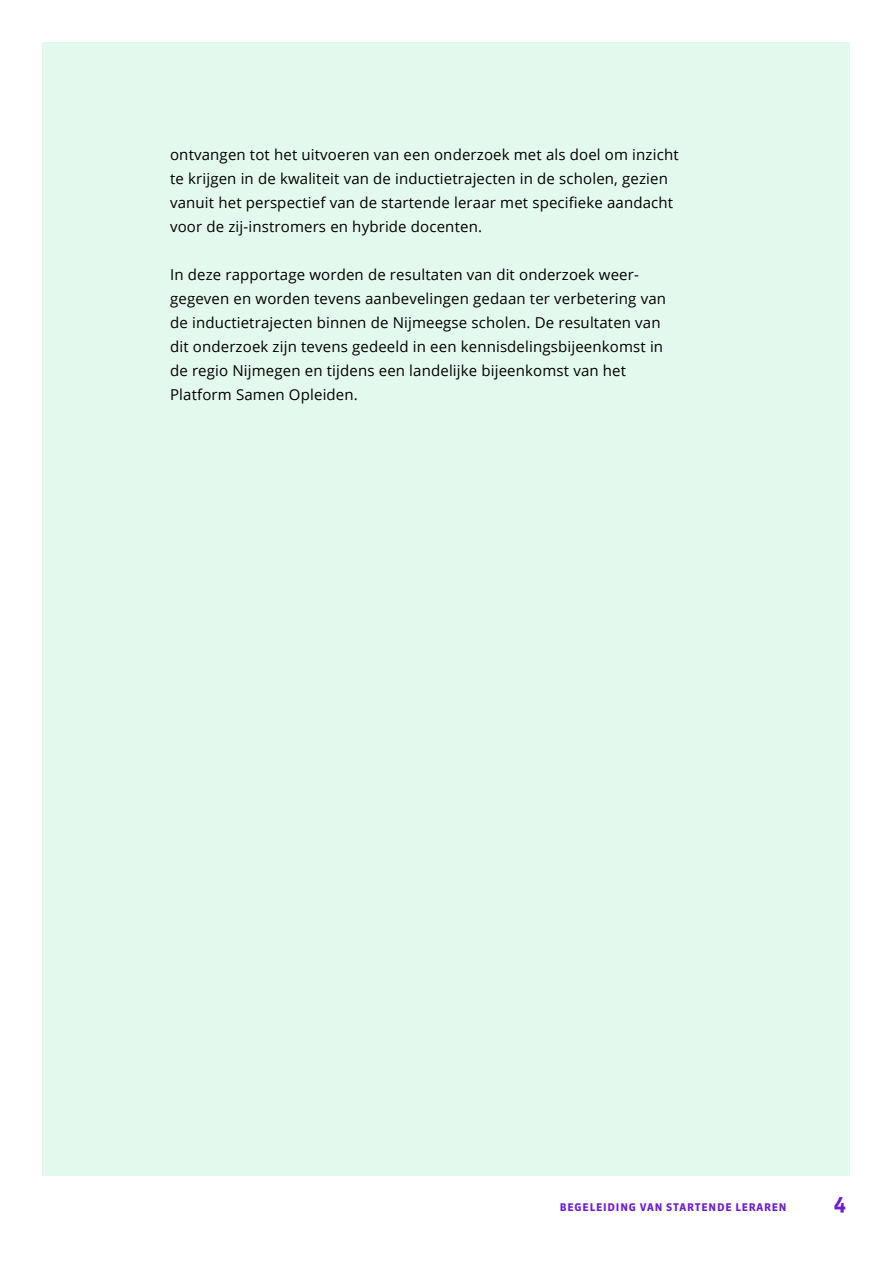
<style>
.page{position:relative;width:893px;height:1263px;background:#fff}
.page>*{position:absolute;margin:0;border:0;box-sizing:border-box;transform-origin:0 0}
.t1{font:700 21px "Sanuk";color:#6e1cd1}
.Brood{font:15px/24px "Open Sans";letter-spacing:.01em;color:#000}
.t2{font:700 10.5px "Sanuk";letter-spacing:.075em;color:#6e1cd1}
</style>
<div class="page">
<div style="left:43px;top:43px;width:807px;height:1133px;background:#e4f9ed"></div>
<p class="Brood" style="left:170px;top:142px;width:510px">ontvangen tot het uitvoeren van een onderzoek met als doel om inzicht te krijgen in de kwaliteit van de inductietrajecten in de scholen, gezien vanuit het perspectief van de startende leraar met specifieke aandacht voor de zij-instromers en hybride docenten.</p>
<p class="Brood" style="left:170px;top:262px;width:497px">In deze rapportage worden de resultaten van dit onderzoek weer&shy;gegeven en worden tevens aanbevelingen gedaan ter verbetering van de inductietrajecten binnen de Nijmeegse scholen. De resultaten van dit onderzoek zijn tevens gedeeld in een kennisdelingsbijeenkomst in de regio Nijmegen en tijdens een landelijke bijeenkomst van het Platform Samen Opleiden.</p>
<p class="t2" style="left:560px;top:1200px;width:228px">BEGELEIDING VAN STARTENDE LERAREN</p>
<h1 class="t1" style="left:834px;top:1190px;width:14px">4</h1>
</div>
